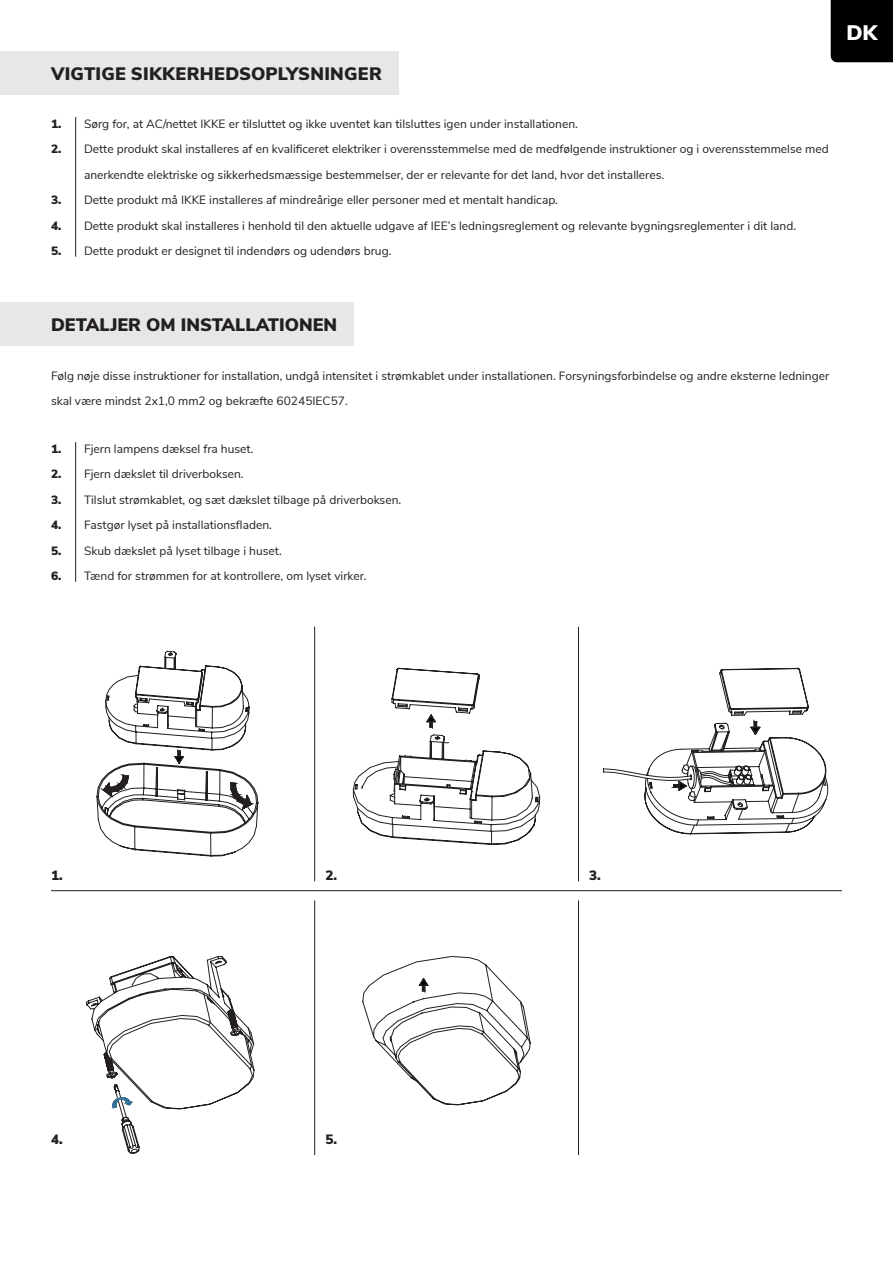
<style>
.page{position:relative;width:893px;height:1263px;background:#fff}
.page>*{position:absolute;margin:0;border:0;box-sizing:border-box;transform-origin:0 0}
.t1{font:900 21px "Nunito Sans";color:#fff}
.t2{font:900 18px "Nunito Sans";letter-spacing:.005em;color:#231f20}
.t3{font:900 13.5px "Nunito Sans";color:#231f20}
.t4{font:12px/25.5px "Nunito Sans";color:#231f20}
.s1{font-weight:900}
</style>
<div class="page">
<div style="left:0;top:51px;width:398px;height:43px;background:#e6e7e9"></div>
<hr style="left:75px;top:117px;width:1px;height:140px;background:#231f20">
<hr style="left:75px;top:442px;width:1px;height:140px;background:#231f20">
<div style="left:0;top:303px;width:353px;height:43px;background:#e6e7e9"></div>
<div style="left:831px;top:0;width:62px;height:62px;background:#000001"></div>
<hr style="left:51px;top:890px;width:791px;height:1px;background:#231f20">
<hr style="left:578px;top:627px;width:1px;height:254px;background:#231f20">
<hr style="left:578px;top:900px;width:1px;height:255px;background:#231f20">
<hr style="left:314px;top:627px;width:1px;height:254px;background:#231f20">
<hr style="left:314px;top:900px;width:1px;height:255px;background:#231f20">
<svg style="left:97px;top:651px;width:161px;height:206px"></svg>
<svg style="left:353px;top:668px;width:187px;height:177px"></svg>
<svg style="left:603px;top:668px;width:225px;height:166px"></svg>
<svg style="left:86px;top:956px;width:169px;height:198px"></svg>
<svg style="left:362px;top:956px;width:169px;height:149px"></svg>
<p class="t2" style="left:51px;top:60px;width:332px">VIGTIGE SIKKERHEDSOPLYSNINGER</p>
<p class="t4" style="left:51px;top:110px;width:528px"><span class="s1">1.</span> Sørg for, at AC/nettet IKKE er tilsluttet og ikke uventet kan tilsluttes igen under installationen.</p>
<p class="t4" style="left:51px;top:136px;width:779px"><span class="s1">2.</span> Dette produkt skal installeres af en kvalificeret elektriker i overensstemmelse med de medfølgende instruktioner og i overensstemmelse med</p>
<p class="t4" style="left:84px;top:161px;width:582px">anerkendte elektriske og sikkerhedsmæssige bestemmelser, der er relevante for det land, hvor det installeres.</p>
<p class="t4" style="left:51px;top:187px;width:508px"><span class="s1">3.</span> Dette produkt må IKKE installeres af mindreårige eller personer med et mentalt handicap.</p>
<p class="t4" style="left:51px;top:212px;width:747px"><span class="s1">4.</span> Dette produkt skal installeres i henhold til den aktuelle udgave af IEE’s ledningsreglement og relevante bygningsreglementer i dit land.</p>
<p class="t4" style="left:51px;top:238px;width:342px"><span class="s1">5.</span> Dette produkt er designet til indendørs og udendørs brug.</p>
<p class="t1" style="left:846px;top:17px;width:32px">DK</p>
<p class="t2" style="left:51px;top:311px;width:288px">DETALJER OM INSTALLATIONEN</p>
<p class="t4" style="left:51px;top:362px;width:780px">Følg nøje disse instruktioner for installation, undgå intensitet i strømkablet under installationen. Forsyningsforbindelse og andre eksterne ledninger skal være mindst 2x1,0 mm2 og bekræfte 60245IEC57.</p>
<p class="t4" style="left:51px;top:435px;width:204px"><span class="s1">1.</span> Fjern lampens dæksel fra huset.</p>
<p class="t4" style="left:51px;top:461px;width:194px"><span class="s1">2.</span> Fjern dækslet til driverboksen.</p>
<p class="t4" style="left:51px;top:486px;width:352px"><span class="s1">3.</span> Tilslut strømkablet, og sæt dækslet tilbage på driverboksen.</p>
<p class="t4" style="left:51px;top:512px;width:222px"><span class="s1">4.</span> Fastgør lyset på installationsfladen.</p>
<p class="t4" style="left:51px;top:537px;width:232px"><span class="s1">5.</span> Skub dækslet på lyset tilbage i huset.</p>
<p class="t4" style="left:51px;top:563px;width:317px"><span class="s1">6.</span> Tænd for strømmen for at kontrollere, om lyset virker.</p>
<p class="t3" style="left:51px;top:866px;width:13px">1.</p>
<p class="t3" style="left:325px;top:866px;width:13px">2.</p>
<p class="t3" style="left:51px;top:1130px;width:13px">4.</p>
<p class="t3" style="left:325px;top:1130px;width:13px">5.</p>
<p class="t3" style="left:589px;top:866px;width:13px">3.</p>
</div>
